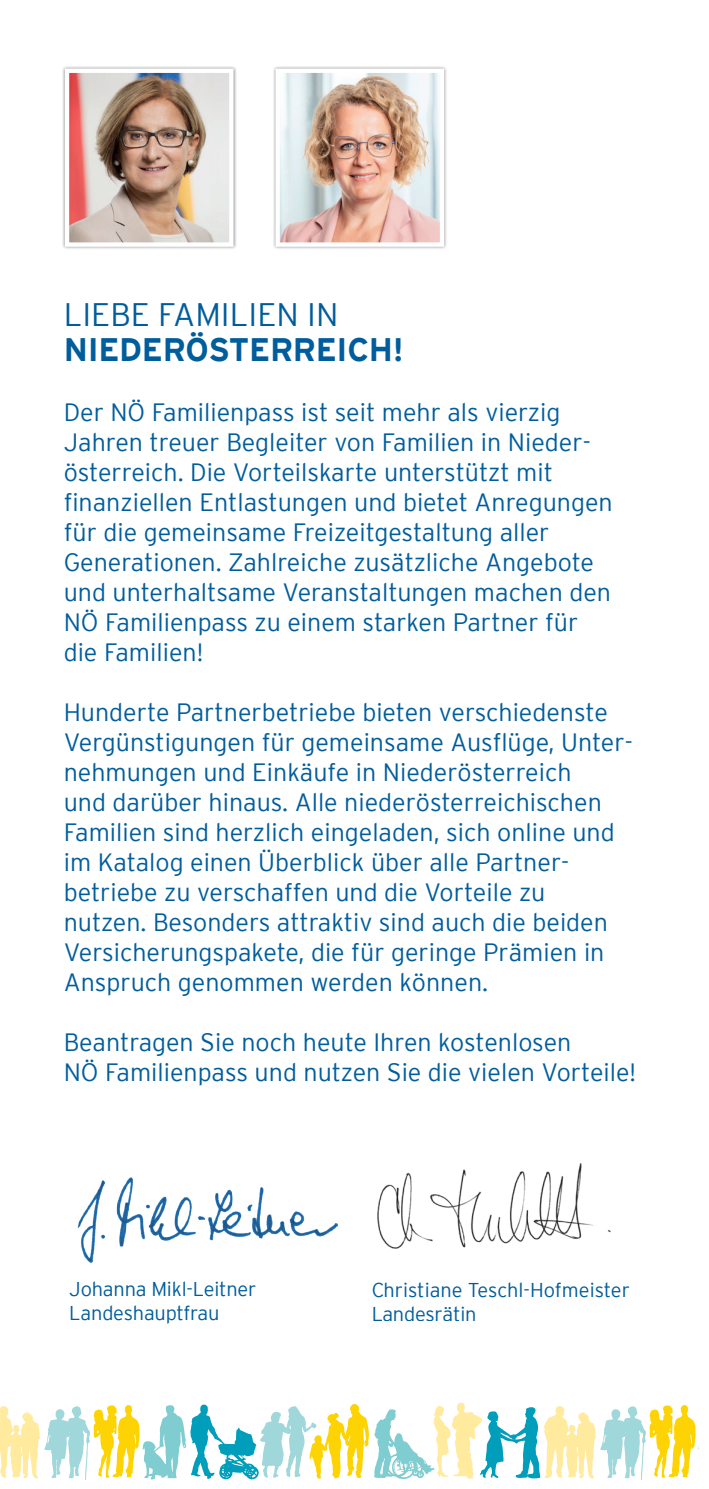
<style>
.page{position:relative;width:709px;height:1489px;background:#fff}
.page>*{position:absolute;margin:0;border:0;box-sizing:border-box;transform-origin:0 0}
.t1{font:700 32.5px "Interstate";letter-spacing:-.01em;color:#005d9c}
.t2{font:300 32.5px "Interstate";color:#005d9c}
.t3{font:300 25px/30px "Interstate";color:#005d9c}
.t4{font:300 20px/24px "Interstate";letter-spacing:-.01em;color:#005d9c}
</style>
<div class="page">
<svg style="left:0;top:1402px;width:699px;height:77px"></svg>
<img style="left:63px;top:66px;width:173px;height:183px">
<img style="left:273px;top:66px;width:173px;height:183px">
<img style="left:77px;top:1177px;width:261px;height:84px">
<img style="left:377px;top:1163px;width:234px;height:86px">
<h1 class="t2" style="left:64px;top:296px;width:276px">LIEBE FAMILIEN IN</h1>
<h1 class="t1" style="left:64px;top:331px;width:341px">NIEDERÖSTERREICH!</h1>
<p class="t3" style="left:64px;top:397px;width:550px">Der NÖ Familienpass ist seit mehr als vierzig Jahren treuer Begleiter von Familien in Nieder&shy;österreich. Die Vorteilskarte unterstützt mit finanziellen Entlastungen und bietet Anregungen für die gemeinsame Freizeitgestaltung aller Generationen. Zahlreiche zusätzliche Angebote und unterhaltsame Veranstaltungen machen den NÖ Familienpass zu einem starken Partner für die Familien!</p>
<p class="t3" style="left:64px;top:697px;width:570px">Hunderte Partnerbetriebe bieten verschiedenste Vergünstigungen für gemeinsame Ausflüge, Unter&shy;nehmungen und Einkäufe in Niederösterreich<br>und darüber hinaus. Alle niederösterreichischen Familien sind herzlich eingeladen, sich online und im Katalog einen Überblick über alle Partner&shy;betriebe zu verschaffen und die Vorteile zu nutzen. Besonders attraktiv sind auch die beiden Versicherungspakete, die für geringe Prämien in Anspruch genommen werden können.</p>
<p class="t3" style="left:64px;top:1027px;width:574px">Beantragen Sie noch heute Ihren kostenlosen<br>NÖ Familienpass und nutzen Sie die vielen Vorteile!</p>
<p class="t4" style="left:69px;top:1276px;width:188px">Johanna Mikl-Leitner<br>Landeshauptfrau</p>
<p class="t4" style="left:371px;top:1277px;width:260px">Christiane Teschl-Hofmeister<br>Landesrätin</p>
</div>
